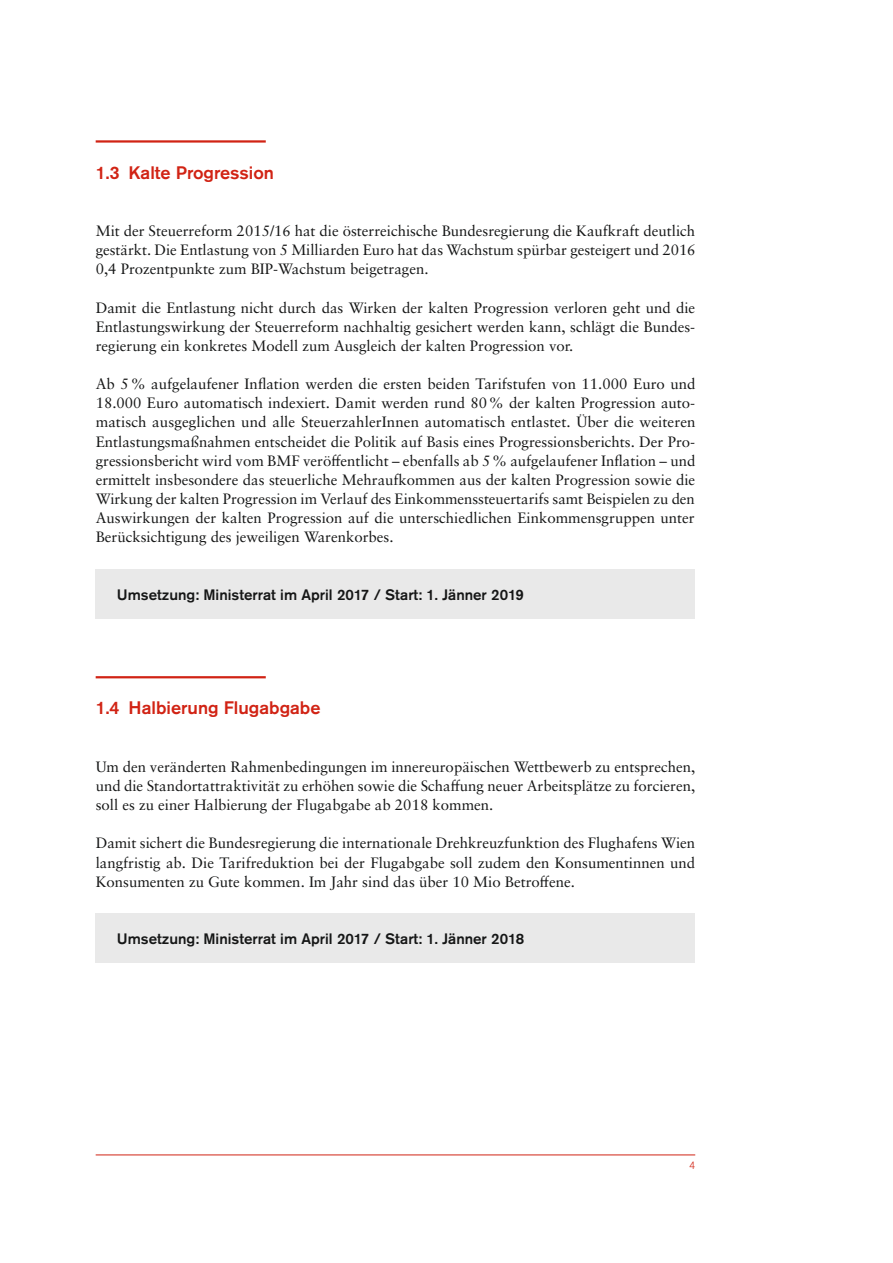
<style>
.page{position:relative;width:893px;height:1263px;background:#fff}
.page>*{position:absolute;margin:0;border:0;box-sizing:border-box;transform-origin:0 0}
.t1{font:500 18px "Akzidenz Grotesk Pro";color:#d12314}
.t2{font:15px/19.2px "Sabon LT Pro";color:#151616;text-align:justify}
.t3{font:500 15px "Akzidenz Grotesk Pro";color:#151616}
.t4{font:300 10.5px "Akzidenz Grotesk Pro";color:#d12314}
</style>
<div class="page">
<hr style="left:96px;top:1154px;width:599px;height:1px;background:#d12314">
<hr style="left:96px;top:140px;width:170px;height:3px;background:#d12314">
<div style="left:96px;top:569px;width:599px;height:50px;background:#e9e9e9"></div>
<hr style="left:96px;top:676px;width:170px;height:2px;background:#d12314">
<div style="left:96px;top:914px;width:599px;height:49px;background:#e9e9e9"></div>
<p class="t1" style="left:96px;top:161px;width:180px">1.3 Kalte Progression</p>
<p class="t2" style="left:96px;top:221px;width:601px">Mit der Steuerreform 2015/16 hat die österreichische Bundesregierung die Kaufkraft deutlich gestärkt. Die Entlastung von 5 Milliarden Euro hat das Wachstum spürbar gesteigert und 2016<br>0,4 Prozentpunkte zum BIP-Wachstum beigetragen.</p>
<p class="t2" style="left:96px;top:297px;width:601px">Damit die Entlastung nicht durch das Wirken der kalten Progression verloren geht und die Entlastungswirkung der Steuerreform nachhaltig gesichert werden kann, schlägt die Bundes&shy;regierung ein konkretes Modell zum Ausgleich der kalten Progression vor.</p>
<p class="t2" style="left:96px;top:374px;width:601px">Ab 5% aufgelaufener Inflation werden die ersten beiden Tarifstufen von 11.000 Euro und 18.000 Euro automatisch indexiert. Damit werden rund 80% der kalten Progression auto&shy;matisch ausgeglichen und alle SteuerzahlerInnen automatisch entlastet. Über die weiteren Entlastungsmaßnahmen entscheidet die Politik auf Basis eines Progressionsberichts. Der Pro&shy;gressionsbericht wird vom BMF veröffentlicht – ebenfalls ab 5% aufgelaufener Inflation – und ermittelt insbesondere das steuerliche Mehraufkommen aus der kalten Progression sowie die Wirkung der kalten Progression im Verlauf des Einkommenssteuertarifs samt Beispielen zu den Auswirkungen der kalten Progression auf die unterschiedlichen Einkommensgruppen unter Berücksichtigung des jeweiligen Warenkorbes.</p>
<p class="t3" style="left:117px;top:585px;width:408px">Umsetzung: Ministerrat im April 2017 / Start: 1. Jänner 2019</p>
<p class="t1" style="left:96px;top:696px;width:226px">1.4 Halbierung Flugabgabe</p>
<p class="t2" style="left:96px;top:757px;width:601px">Um den veränderten Rahmenbedingungen im innereuropäischen Wettbewerb zu entsprechen, und die Standortattraktivität zu erhöhen sowie die Schaffung neuer Arbeitsplätze zu forcieren, soll es zu einer Halbierung der Flugabgabe ab 2018 kommen.</p>
<p class="t2" style="left:96px;top:833px;width:601px">Damit sichert die Bundesregierung die internationale Drehkreuzfunktion des Flughafens Wien langfristig ab. Die Tarifreduktion bei der Flugabgabe soll zudem den Konsumentinnen und Konsumenten zu Gute kommen. Im Jahr sind das über 10 Mio Betroffene.</p>
<p class="t3" style="left:117px;top:929px;width:409px">Umsetzung: Ministerrat im April 2017 / Start: 1. Jänner 2018</p>
<p class="t4" style="left:689px;top:1158px;width:8px">4</p>
</div>
